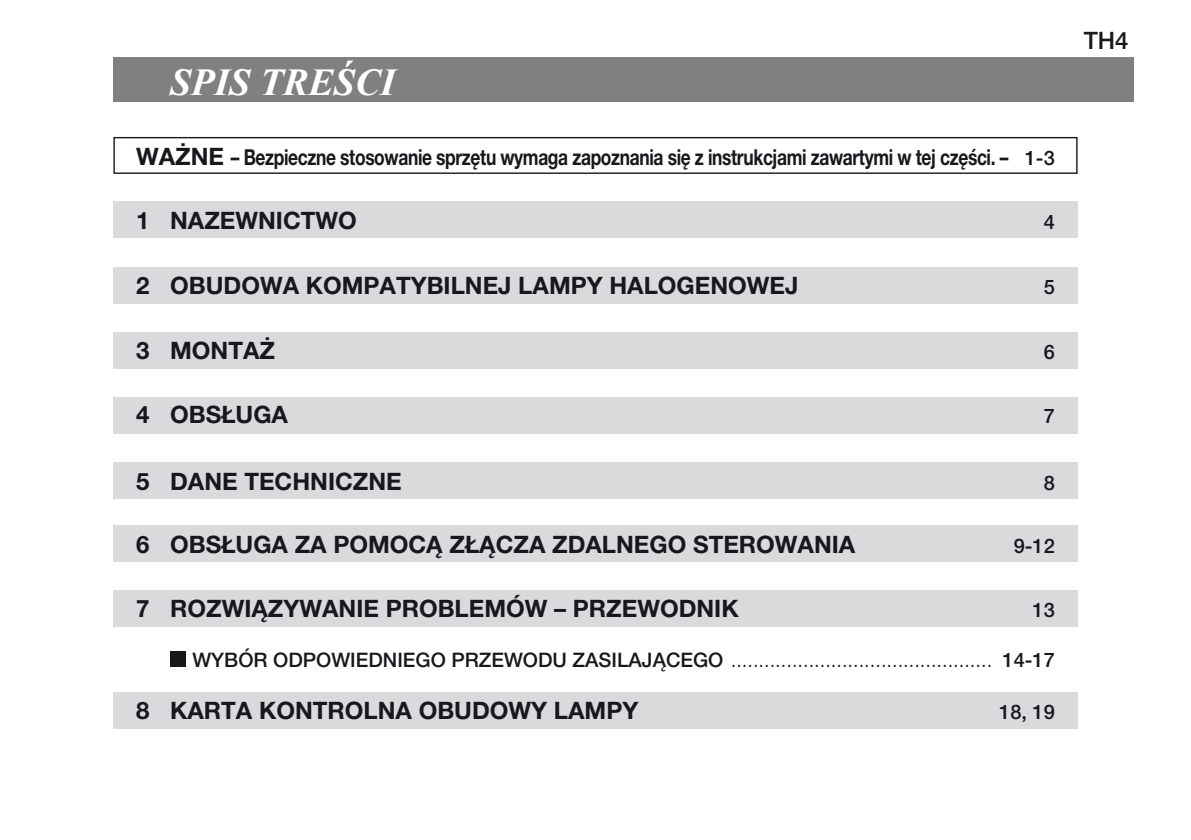
<style>
.page{position:relative;width:1191px;height:840px;background:#fff}
.page>*{position:absolute;margin:0;border:0;box-sizing:border-box;transform-origin:0 0}
.big_headline{font:italic 700 38px "Times New Roman";color:#fff}
.contents_big{font:700 24px "Helvetica Neue LT Pro";color:#1a171c}
.t1{font:500 24px "Helvetica Neue LT Pro";color:#1a171c}
.contents_big-2{font:700 22px "Helvetica Neue LT Pro";letter-spacing:-.02em;color:#1a171c;scale:.79 1}
.contents_midueam{font:300 20px "Helvetica Neue LT Pro";color:#1a171c}
.contents_big-3{font:500 20px "Helvetica Neue LT Pro";color:#1a171c}
.s1{font-size:24px}
.s2{font-weight:500;font-size:20px}
.s3{font-weight:500}
</style>
<div class="page">
<div style="left:113px;top:590px;width:964px;height:37px;background:#d9dadb"></div>
<div style="left:113px;top:524px;width:964px;height:37px;background:#d9dadb"></div>
<div style="left:113px;top:397px;width:964px;height:37px;background:#d9dadb"></div>
<div style="left:113px;top:332px;width:964px;height:37px;background:#d9dadb"></div>
<div style="left:113px;top:462px;width:964px;height:37px;background:#d9dadb"></div>
<div style="left:113px;top:201px;width:964px;height:37px;background:#d9dadb"></div>
<div style="left:113px;top:266px;width:964px;height:37px;background:#d9dadb"></div>
<div style="left:114px;top:57px;width:1020px;height:45px;background:#808080"></div>
<div style="left:113px;top:137px;width:964px;height:37px;border:1px solid #1a171c"></div>
<div style="left:170px;top:651px;width:15px;height:15px;background:#1a171c"></div>
<div style="left:113px;top:692px;width:964px;height:37px;background:#d9dadb"></div>
<p class="big_headline" style="left:170px;top:56px;width:226px">SPIS TREŚCI</p>
<p class="contents_big-2" style="left:136px;top:143px;width:1164px"><span class="s1">WAŻNE</span> – Bezpieczne stosowanie sprzętu wymaga zapoznania się z instrukcjami zawartymi w tej części. – <span class="s2">1-3</span></p>
<p class="contents_big" style="left:136px;top:206px;width:222px">1 NAZEWNICTWO</p>
<p class="contents_big-3" style="left:1043px;top:210px;width:13px">4</p>
<p class="contents_big" style="left:136px;top:270px;width:664px">2 OBUDOWA KOMPATYBILNEJ LAMPY HALOGENOWEJ</p>
<p class="contents_big-3" style="left:1043px;top:275px;width:13px">5</p>
<p class="contents_big" style="left:136px;top:335px;width:140px">3 MONTAŻ</p>
<p class="contents_big-3" style="left:1043px;top:339px;width:13px">6</p>
<p class="contents_big" style="left:136px;top:400px;width:153px">4 OBSŁUGA</p>
<p class="contents_big-3" style="left:1043px;top:404px;width:13px">7</p>
<p class="contents_big" style="left:136px;top:466px;width:267px">5 DANE TECHNICZNE</p>
<p class="contents_big-3" style="left:1043px;top:470px;width:13px">8</p>
<p class="contents_big" style="left:136px;top:529px;width:720px">6 OBSŁUGA ZA POMOCĄ ZŁĄCZA ZDALNEGO STEROWANIA</p>
<p class="contents_big-3" style="left:1013px;top:533px;width:43px">9-12</p>
<p class="contents_big" style="left:136px;top:593px;width:604px">7 ROZWIĄZYWANIE PROBLEMÓW – PRZEWODNIK</p>
<p class="contents_big-3" style="left:1032px;top:598px;width:24px">13</p>
<p class="contents_midueam" style="left:192px;top:647px;width:864px"><span class="s3">WYBÓR ODPOWIEDNIEGO PRZEWODU ZASILAJĄCEGO</span> ............................................... <span class="s3">14-17</span></p>
<p class="contents_big" style="left:136px;top:695px;width:504px">8 KARTA KONTROLNA OBUDOWY LAMPY</p>
<p class="contents_big-3" style="left:999px;top:699px;width:57px">18, 19</p>
<p class="t1" style="left:1083px;top:26px;width:46px">TH4</p>
</div>
